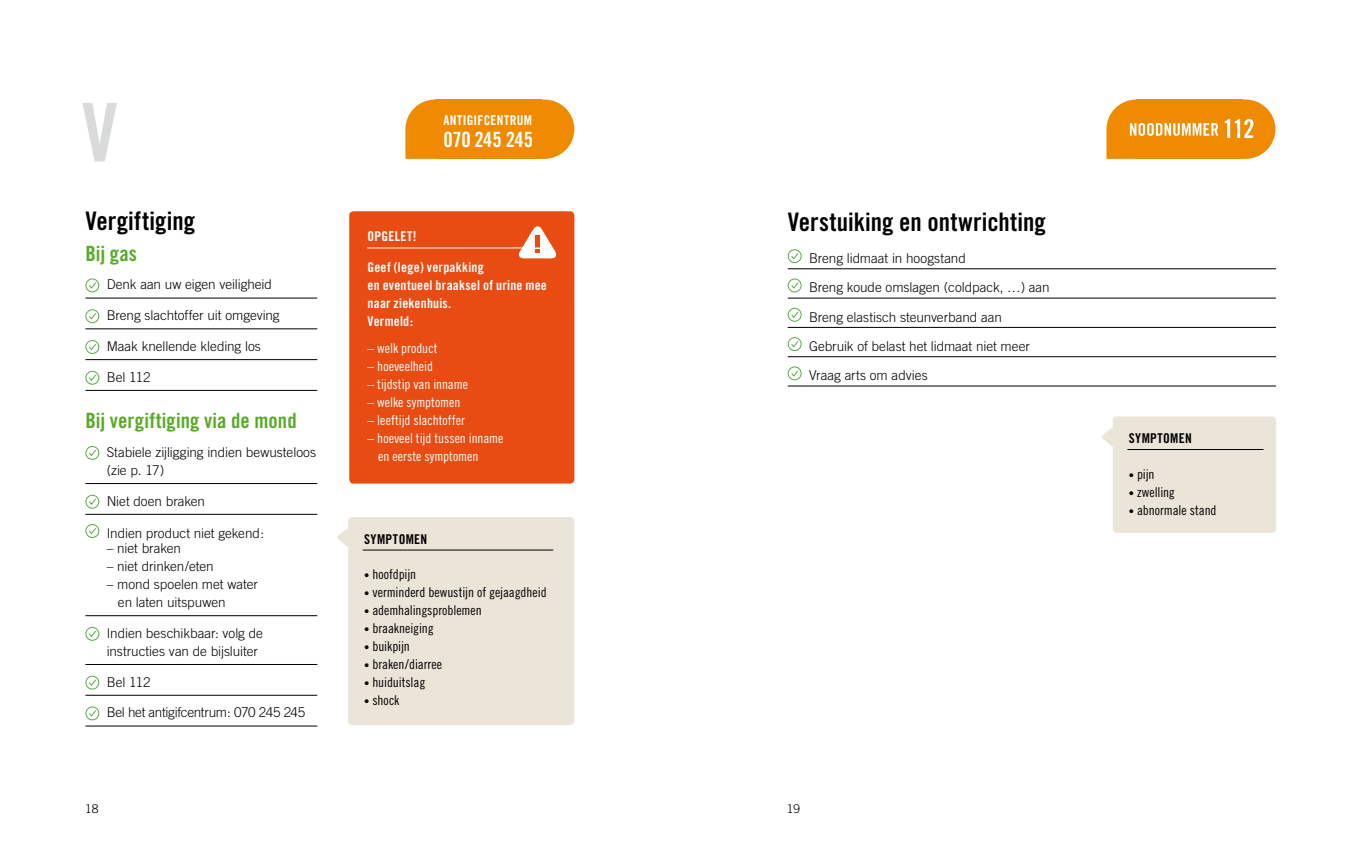
<style>
.page{position:relative;width:1361px;height:851px;background:#fff}
.page>*{position:absolute;margin:0;border:0;box-sizing:border-box;transform-origin:0 0}
.t1{font:81px "Trade Gothic Bold Cond Twenty";color:#d9dadb}
.t2{font:25.5px "Trade Gothic Bold Cond Twenty";color:#000}
.t3{font:21px "Trade Gothic Bold Cond Twenty";color:#57ab27}
.t4{font:21px "Trade Gothic Bold Cond Twenty";letter-spacing:-.02em;color:#fff}
.t5{font:300 13.5px/29.2px "Trade Gothic";letter-spacing:-.005em;color:#000}
.t6{font:13.5px "Trade Gothic Cond Eighteen";letter-spacing:-.005em;color:#000}
.t7{font:13.5px/18px "Trade Gothic Cond Eighteen";color:#fff}
.t8{font:13.5px/18px "Trade Gothic Bold Cond Twenty";letter-spacing:.015em;color:#fff}
.t9{font:300 13.5px "Trade Gothic";letter-spacing:-.025em;color:#000}
.t10{font:13.5px "Trade Gothic Bold Cond Twenty";letter-spacing:.025em;color:#000}
.t11{font:300 12px "Trade Gothic";color:#000}
.s1{font-size:10.5px}
</style>
<div class="page">
<hr style="left:85px;top:298px;width:232px;height:1px;background:#000">
<hr style="left:85px;top:328px;width:232px;height:1px;background:#000">
<hr style="left:85px;top:359px;width:232px;height:1px;background:#000">
<hr style="left:85px;top:390px;width:232px;height:1px;background:#000">
<hr style="left:85px;top:483px;width:232px;height:1px;background:#000">
<hr style="left:85px;top:514px;width:232px;height:1px;background:#000">
<hr style="left:85px;top:615px;width:232px;height:1px;background:#000">
<hr style="left:85px;top:664px;width:232px;height:1px;background:#000">
<hr style="left:85px;top:695px;width:232px;height:1px;background:#000">
<hr style="left:85px;top:725px;width:232px;height:1px;background:#000">
<svg style="left:85px;top:278px;width:15px;height:15px"></svg>
<svg style="left:85px;top:309px;width:15px;height:14px"></svg>
<svg style="left:85px;top:340px;width:15px;height:14px"></svg>
<svg style="left:85px;top:370px;width:15px;height:15px"></svg>
<svg style="left:85px;top:446px;width:15px;height:14px"></svg>
<svg style="left:85px;top:494px;width:15px;height:15px"></svg>
<svg style="left:85px;top:524px;width:15px;height:14px"></svg>
<svg style="left:85px;top:626px;width:15px;height:15px"></svg>
<svg style="left:85px;top:675px;width:15px;height:15px"></svg>
<svg style="left:85px;top:706px;width:15px;height:14px"></svg>
<hr style="left:788px;top:268px;width:488px;height:1px;background:#000">
<hr style="left:788px;top:298px;width:488px;height:1px;background:#000">
<hr style="left:788px;top:327px;width:488px;height:1px;background:#000">
<hr style="left:788px;top:356px;width:488px;height:1px;background:#000">
<hr style="left:788px;top:385px;width:488px;height:1px;background:#000">
<svg style="left:787px;top:249px;width:15px;height:14px"></svg>
<svg style="left:787px;top:278px;width:15px;height:15px"></svg>
<svg style="left:787px;top:307px;width:15px;height:15px"></svg>
<svg style="left:787px;top:337px;width:15px;height:14px"></svg>
<svg style="left:787px;top:366px;width:15px;height:15px"></svg>
<svg style="left:1106px;top:99px;width:169px;height:60px;background:#f29a24"></svg>
<svg style="left:405px;top:99px;width:30px;height:60px;background:#f19921"></svg>
<svg style="left:542px;top:99px;width:32px;height:60px"></svg>
<div style="left:435px;top:99px;width:107px;height:60px;background:#f08a00"></div>
<div style="left:349px;top:211px;width:225px;height:272px;background:#e94c13;border-radius:4px"></div>
<svg style="left:516px;top:226px;width:40px;height:32px"></svg>
<hr style="left:367px;top:247px;width:179px;height:1px;background:#fff">
<div style="left:348px;top:517px;width:226px;height:208px;background:#eae4d9;border-radius:4px"></div>
<svg style="left:337px;top:528px;width:11px;height:19px"></svg>
<hr style="left:363px;top:549px;width:190px;height:1px;background:#000">
<div style="left:1112px;top:416px;width:164px;height:116px;background:#eae4d9;border-radius:4px"></div>
<svg style="left:1102px;top:422px;width:11px;height:28px"></svg>
<hr style="left:1127px;top:449px;width:136px;height:1px;background:#000">
<h1 class="t1" style="left:82px;top:83px;width:37px">V</h1>
<h2 class="t2" style="left:85px;top:206px;width:111px">Vergiftiging</h2>
<h3 class="t3" style="left:85px;top:240px;width:53px">Bij gas</h3>
<p class="t5" style="left:107px;top:270px;width:167px">Denk aan uw eigen veiligheid</p>
<p class="t5" style="left:107px;top:300px;width:174px">Breng slachtoffer uit omgeving</p>
<p class="t5" style="left:107px;top:331px;width:156px">Maak knellende kleding los</p>
<p class="t5" style="left:107px;top:362px;width:45px">Bel 112</p>
<h3 class="t3" style="left:85px;top:408px;width:213px">Bij vergiftiging via de mond</h3>
<p class="t5" style="left:107px;top:443px;width:211px;line-height:18px">Stabiele zijligging indien bewusteloos (zie p. 17)</p>
<p class="t5" style="left:107px;top:486px;width:100px">Niet doen braken</p>
<p class="t5" style="left:107px;top:518px;width:159px">Indien product niet gekend:</p>
<p class="t5" style="left:107px;top:533px;width:76px">– niet braken</p>
<p class="t5" style="left:107px;top:551px;width:108px">– niet drinken/eten</p>
<p class="t5" style="left:118px;top:575px;width:142px;line-height:18px;text-indent:-11px">– mond spoelen met water en laten uitspuwen</p>
<p class="t5" style="left:107px;top:623px;width:158px;line-height:18px">Indien beschikbaar: volg de instructies van de bijsluiter</p>
<p class="t5" style="left:107px;top:666px;width:45px">Bel 112</p>
<p class="t9" style="left:107px;top:704px;width:200px">Bel het antigifcentrum: 070 245 245</p>
<p class="t8" style="left:443px;top:111px;width:90px">ANTIGIFCENTRUM</p>
<h3 class="t4" style="left:443px;top:127px;width:91px">070 245 245</h3>
<p class="t8" style="left:367px;top:227px;width:51px">OPGELET!</p>
<p class="t8" style="left:367px;top:258px;width:181px">Geef (lege) verpakking<br>en eventueel braaksel of urine mee naar ziekenhuis.<br>Vermeld:</p>
<p class="t7" style="left:367px;top:338px;width:71px">– welk product</p>
<p class="t7" style="left:367px;top:356px;width:67px">– hoeveelheid</p>
<p class="t7" style="left:367px;top:374px;width:102px">– tijdstip van inname</p>
<p class="t7" style="left:367px;top:392px;width:94px">– welke symptomen</p>
<p class="t7" style="left:367px;top:410px;width:99px">– leeftijd slachtoffer</p>
<p class="t7" style="left:378px;top:428px;width:127px;text-indent:-11px">– hoeveel tijd tussen inname en eerste symptomen</p>
<p class="t10" style="left:364px;top:531px;width:65px">SYMPTOMEN</p>
<p class="t6" style="left:364px;top:566px;width:54px"><span class="s1">•</span> hoofdpijn</p>
<p class="t6" style="left:364px;top:584px;width:184px"><span class="s1">•</span> verminderd bewustijn of gejaagdheid</p>
<p class="t6" style="left:364px;top:602px;width:119px"><span class="s1">•</span> ademhalingsproblemen</p>
<p class="t6" style="left:364px;top:620px;width:71px"><span class="s1">•</span> braakneiging</p>
<p class="t6" style="left:364px;top:638px;width:47px"><span class="s1">•</span> buikpijn</p>
<p class="t6" style="left:364px;top:656px;width:79px"><span class="s1">•</span> braken/diarree</p>
<p class="t6" style="left:364px;top:674px;width:63px"><span class="s1">•</span> huiduitslag</p>
<p class="t6" style="left:364px;top:692px;width:37px"><span class="s1">•</span> shock</p>
<h2 class="t2" style="left:788px;top:206px;width:260px">Verstuiking en ontwrichting</h2>
<p class="t5" style="left:809px;top:243px;width:242px">Breng lidmaat in hoogstand<br>Breng koude omslagen (coldpack, …) aan<br>Breng elastisch steunverband aan<br>Gebruik of belast het lidmaat niet meer<br>Vraag arts om advies</p>
<p class="t11" style="left:85px;top:801px;width:15px">18</p>
<p class="t11" style="left:787px;top:801px;width:15px">19</p>
<p class="t10" style="left:1128px;top:430px;width:65px">SYMPTOMEN</p>
<p class="t6" style="left:1128px;top:465px;width:27px"><span class="s1">•</span> pijn</p>
<p class="t6" style="left:1128px;top:483px;width:48px"><span class="s1">•</span> zwelling</p>
<p class="t6" style="left:1128px;top:501px;width:89px"><span class="s1">•</span> abnormale stand</p>
</div>
